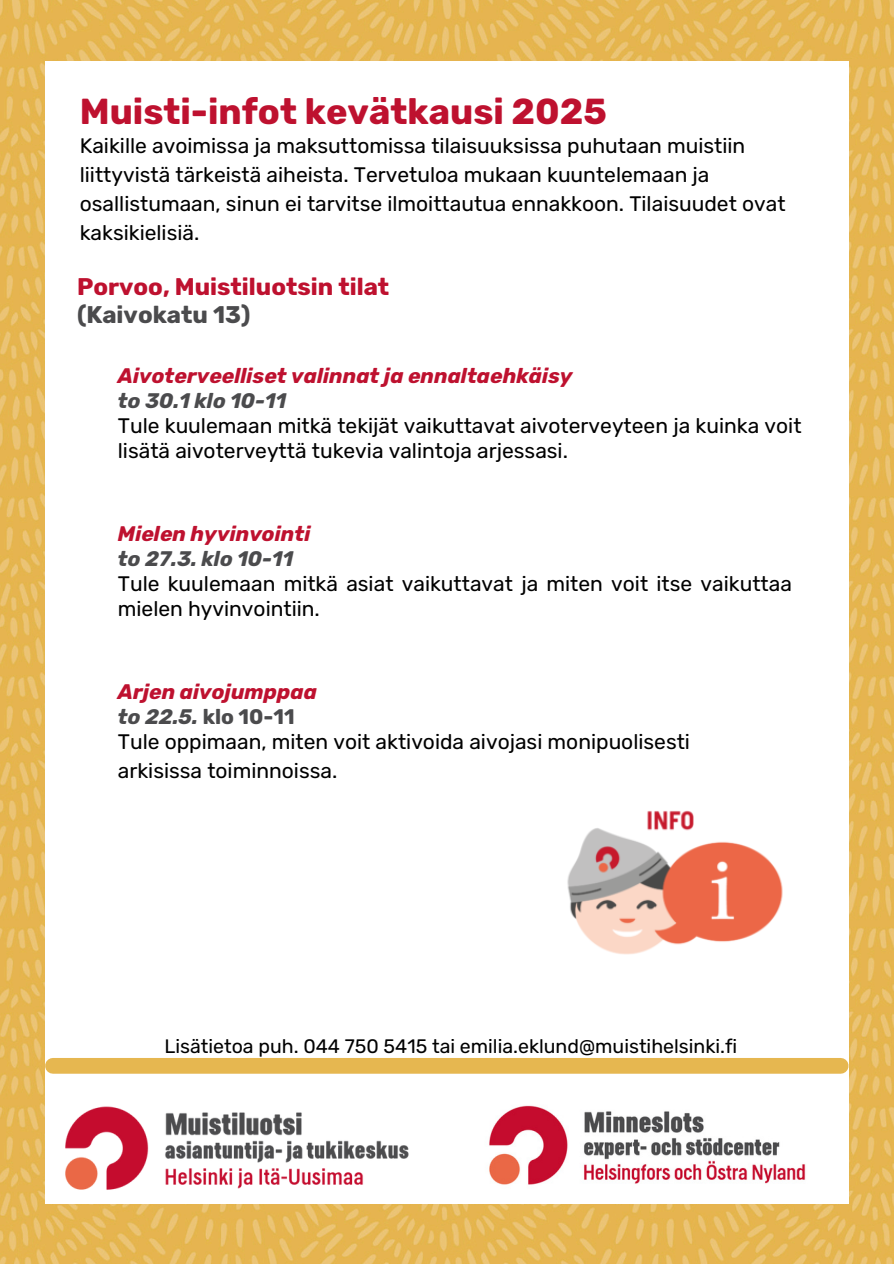
<style>
.page{position:relative;width:894px;height:1264px;background:#fff}
.page>*{position:absolute;margin:0;border:0;box-sizing:border-box;transform-origin:0 0}
.t1{font:700 36px "Rubik";color:#be112f}
.t2{font:700 24px/28.2px "Rubik";color:#be112f}
.t3{font:21px/29.2px "Rubik";color:#000}
.t4{font:italic 700 21px/24.8px "Rubik";color:#be112f}
.t5{font:19.5px "Rubik";color:#000}
.s1{color:#4b4b4d}
.s2{font-style:normal;color:#4b4b4d}
</style>
<div class="page">
<img style="left:0;top:0;width:893px;height:1263px">
<div style="left:45px;top:61px;width:803px;height:1141px;background:#fff"></div>
<div style="left:53px;top:1057px;width:787px;height:16px;background:#e6b750"></div>
<img style="left:65px;top:1106px;width:344px;height:84px">
<img style="left:489px;top:1105px;width:317px;height:80px">
<img style="left:567px;top:810px;width:216px;height:145px">
<h3 class="t1" style="left:80px;top:90px;width:528px">Muisti-infot kevätkausi 2025</h3>
<h1 class="t3" style="left:80px;top:131px;width:707px">Kaikille avoimissa ja maksuttomissa tilaisuuksissa puhutaan muistiin liittyvistä tärkeistä aiheista. Tervetuloa mukaan kuuntelemaan ja osallistumaan, sinun ei tarvitse ilmoittautua ennakkoon. Tilaisuudet ovat kaksikielisiä.</h1>
<h2 class="t2" style="left:77px;top:272px;width:314px">Porvoo, Muistiluotsin tilat <span class="s1">(Kaivokatu 13)</span></h2>
<h3 class="t4" style="left:118px;top:364px;width:456px">Aivoterveelliset valinnat ja ennaltaehkäisy <span class="s1">to 30.1 klo 10-11</span></h3>
<p class="t3" style="left:118px;top:413px;width:685px;line-height:24.8px">Tule kuulemaan mitkä tekijät vaikuttavat aivoterveyteen ja kuinka voit lisätä aivoterveyttä tukevia valintoja arjessasi.</p>
<p class="t4" style="left:118px;top:521px;width:194px">Mielen hyvinvointi <span class="s1">to 27.3. klo 10-11</span></p>
<h3 class="t3" style="left:118px;top:571px;width:675px;line-height:24.8px">Tule kuulemaan mitkä asiat vaikuttavat ja miten voit itse vaikuttaa mielen hyvinvointiin.</h3>
<p class="t4" style="left:118px;top:679px;width:200px">Arjen aivojumppaa <span class="s1">to 22.5.</span> <span class="s2">klo 10-11</span></p>
<p class="t3" style="left:118px;top:727px;width:573px">Tule oppimaan, miten voit aktivoida aivojasi monipuolisesti</p>
<p class="t3" style="left:118px;top:756px;width:221px">arkisissa toiminnoissa.</p>
<p class="t5" style="left:164px;top:1034px;width:574px">Lisätietoa puh. 044 750 5415 tai emilia.eklund@muistihelsinki.fi</p>
</div>
